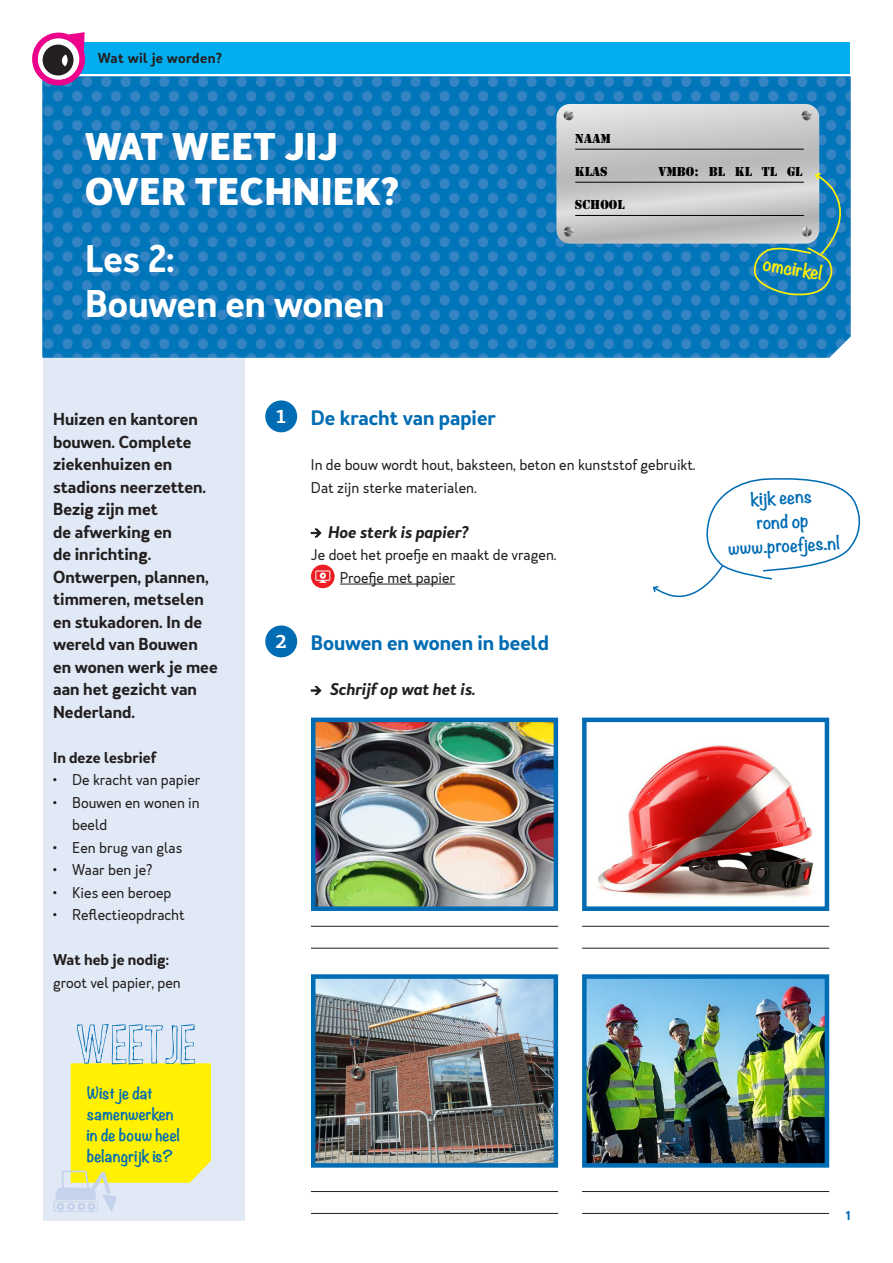
<style>
.page{position:relative;width:893px;height:1263px;background:#fff}
.page>*{position:absolute;margin:0;border:0;box-sizing:border-box;transform-origin:0 0}
.t1{font:700 36px "Merlo Neue";letter-spacing:.025em;color:#fff}
.t2{font:600 36px "Merlo Neue";color:#fff}
._01_vraag_kopje{font:600 19.5px "Merlo Neue";color:#006cb3}
.t3{font:700 19.5px "PF Centro Slab Pro";color:#fff}
.t4{font:700 17.25px "Noteworthy";color:#fff101}
.t5{font:700 16.5px "Noteworthy";color:#006cb3}
.t6{font:600 16.2px/22.5px "Merlo Neue";color:#231f20}
._02_vraag_bold_cursi{font:italic 600 15.75px "Merlo Neue";color:#231f20}
.t7{font:700 15px/21px "Noteworthy";color:#006cb3}
._02_broodtekst{font:14.7px/22.5px "Merlo Neue";color:#231f20}
._02_broodtekst-2{font:600 14.7px "Merlo Neue";color:#231f20}
.t8{font:600 13.5px "Merlo Neue";letter-spacing:.025em;color:#231f20}
.t9{font:13.35px "Stencil";color:#000}
.t10{font:600 12px "Merlo Neue";color:#006cb3}
</style>
<div class="page">
<img style="left:43px;top:77px;width:807px;height:281px">
<div style="left:43px;top:43px;width:807px;height:31px;background:#00aeef"></div>
<svg style="left:556px;top:104px;width:295px;height:193px;background:#85abc0"></svg>
<div style="left:43px;top:358px;width:201px;height:862px;background:#e0e9f5"></div>
<hr style="left:340px;top:584px;width:115px;height:1px;background:#231f20">
<svg style="left:311px;top:529px;width:10px;height:8px"></svg>
<div style="left:311px;top:565px;width:24px;height:23px;background:#ee1d23;border-radius:50%"></div>
<svg style="left:315px;top:570px;width:15px;height:13px"></svg>
<svg style="left:311px;top:686px;width:10px;height:9px"></svg>
<div style="left:265px;top:400px;width:32px;height:32px;background:#006cb3;border-radius:50%"></div>
<img style="left:311px;top:717px;width:248px;height:194px">
<img style="left:311px;top:974px;width:248px;height:194px">
<img style="left:582px;top:717px;width:248px;height:194px">
<img style="left:582px;top:974px;width:248px;height:194px">
<hr style="left:311px;top:926px;width:247px;height:1px;background:#231f20">
<hr style="left:311px;top:948px;width:247px;height:1px;background:#231f20">
<hr style="left:582px;top:926px;width:247px;height:1px;background:#231f20">
<hr style="left:582px;top:948px;width:247px;height:1px;background:#231f20">
<hr style="left:582px;top:1191px;width:247px;height:1px;background:#231f20">
<hr style="left:582px;top:1213px;width:247px;height:1px;background:#231f20">
<hr style="left:311px;top:1191px;width:247px;height:1px;background:#231f20">
<hr style="left:311px;top:1213px;width:247px;height:1px;background:#231f20">
<div style="left:265px;top:625px;width:32px;height:32px;background:#006cb3;border-radius:50%"></div>
<svg style="left:652px;top:478px;width:209px;height:120px"></svg>
<svg style="left:54px;top:1024px;width:157px;height:188px"></svg>
<svg style="left:32px;top:32px;width:53px;height:53px"></svg>
<p class="t8" style="left:98px;top:49px;width:126px">Wat wil je worden?</p>
<p class="t1" style="left:85px;top:121px;width:254px">WAT WEET JIJ</p>
<p class="t1" style="left:85px;top:166px;width:315px">OVER TECHNIEK?</p>
<p class="t2" style="left:85px;top:235px;width:91px">Les 2:</p>
<p class="t2" style="left:85px;top:280px;width:301px">Bouwen en wonen</p>
<p class="t9" style="left:575px;top:131px;width:38px">NAAM</p>
<p class="t9" style="left:575px;top:164px;width:34px">KLAS</p>
<p class="t9" style="left:575px;top:197px;width:51px">SCHOOL</p>
<p class="t9" style="left:658px;top:164px;width:146px">VMBO: BL KL TL GL</p>
<p class="t4" style="left:766px;top:248px;width:61px;rotate:9deg">omcirkel</p>
<p class="t6" style="left:53px;top:408px;width:166px">Huizen en kantoren bouwen. Complete ziekenhuizen en stadions neerzetten.<br>Bezig zijn met<br>de afwerking en<br>de inrichting.<br>Ontwerpen, plannen, timmeren, metselen en stukadoren. In de wereld van Bouwen en wonen werk je mee aan het gezicht van<br>Nederland.</p>
<p class="_02_broodtekst-2" style="left:53px;top:747px;width:105px">In deze lesbrief</p>
<p class="_02_broodtekst" style="left:53px;top:769px;width:149px">• De kracht van papier</p>
<p class="_02_broodtekst" style="left:72px;top:791px;width:129px;text-indent:-19px">• Bouwen en wonen in beeld</p>
<p class="_02_broodtekst" style="left:53px;top:836px;width:131px">• Een brug van glas</p>
<p class="_02_broodtekst" style="left:53px;top:859px;width:101px">• Waar ben je?</p>
<p class="_02_broodtekst" style="left:53px;top:881px;width:120px">• Kies een beroep</p>
<p class="_02_broodtekst" style="left:53px;top:904px;width:133px">• Reflectieopdracht</p>
<p class="_02_broodtekst-2" style="left:53px;top:950px;width:117px">Wat heb je nodig:</p>
<p class="_02_broodtekst" style="left:53px;top:971px;width:129px">groot vel papier, pen</p>
<p class="t7" style="left:87px;top:1082px;width:67px">Wist je dat</p>
<p class="t7" style="left:87px;top:1103px;width:94px">samenwerken in de bouw heel belangrijk is?</p>
<p class="t3" style="left:275px;top:404px;width:13px">1</p>
<p class="t3" style="left:275px;top:629px;width:13px">2</p>
<p class="_01_vraag_kopje" style="left:311px;top:405px;width:186px">De kracht van papier</p>
<p class="_02_broodtekst" style="left:311px;top:454px;width:386px">In de bouw wordt hout, baksteen, beton en kunststof gebruikt.</p>
<p class="_02_broodtekst" style="left:311px;top:476px;width:167px">Dat zijn sterke materialen.</p>
<p class="_02_vraag_bold_cursi" style="left:328px;top:521px;width:142px">Hoe sterk is papier?</p>
<p class="_02_broodtekst" style="left:311px;top:544px;width:247px">Je doet het proefje en maakt de vragen.</p>
<p class="_02_broodtekst" style="left:340px;top:566px;width:117px">Proefje met papier</p>
<p class="_01_vraag_kopje" style="left:311px;top:630px;width:239px">Bouwen en wonen in beeld</p>
<p class="_02_vraag_bold_cursi" style="left:330px;top:679px;width:147px">Schrijf op wat het is.</p>
<p class="t5" style="left:750px;top:484px;width:63px;rotate:-3deg">kijk eens</p>
<p class="t5" style="left:756px;top:508px;width:53px;rotate:-3deg">rond op</p>
<p class="t5" style="left:728px;top:534px;width:113px;rotate:-3deg">www.proefjes.nl</p>
<p class="t10" style="left:846px;top:1208px;width:6px">1</p>
</div>
